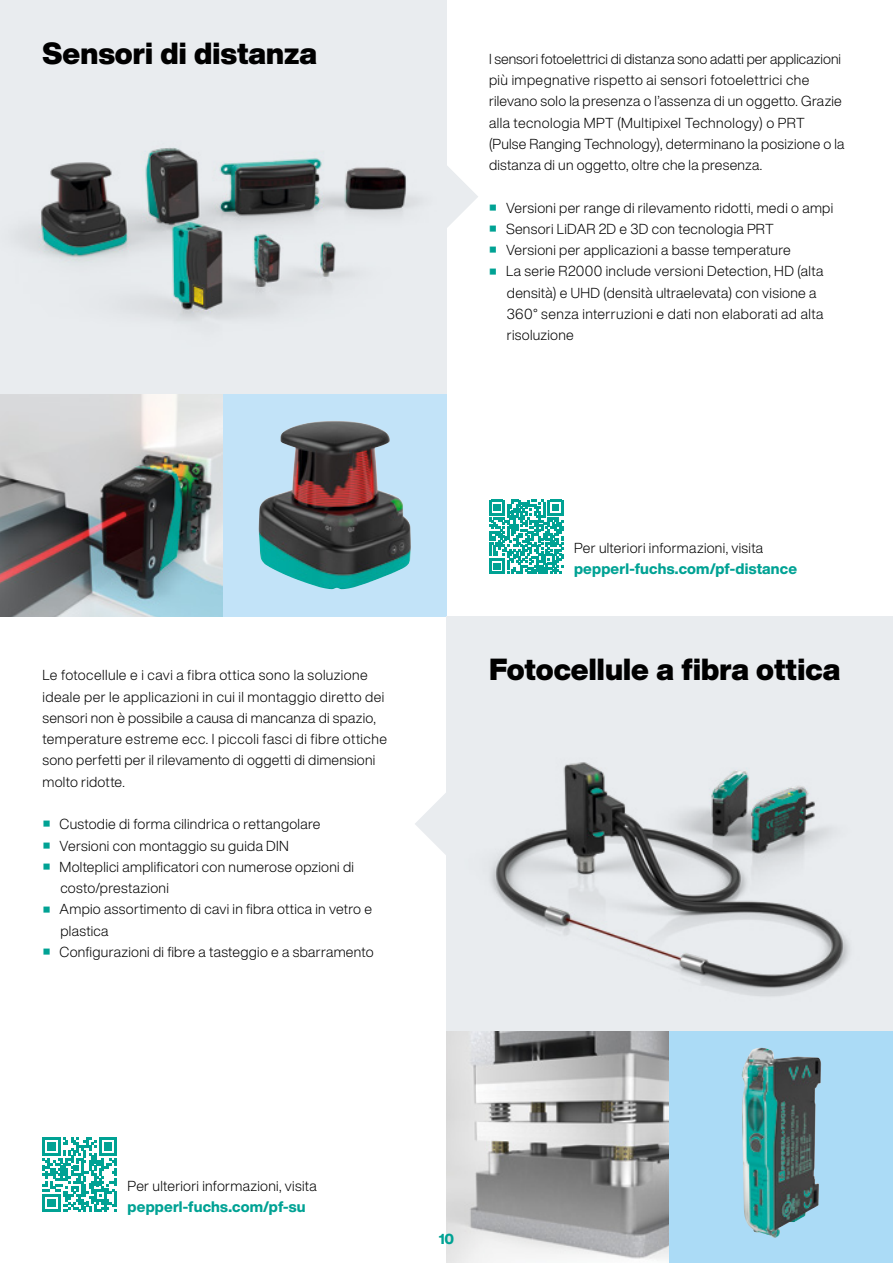
<style>
.page{position:relative;width:893px;height:1263px;background:#fff}
.page>*{position:absolute;margin:0;border:0;box-sizing:border-box;transform-origin:0 0}
.t1{font:900 30px "Helvetica Now Display";letter-spacing:.005em;color:#000}
.t2{font:800 15px "Helvetica Now Display";letter-spacing:.01em;color:#00a294}
.t3{font:300 14.25px/21.3px "Helvetica Now Display";letter-spacing:.02em;color:#000}
.t4{font:800 14.25px "Helvetica Now Display";color:#00a294}
</style>
<div class="page">
<svg style="left:415px;top:793px;width:31px;height:62px"></svg>
<svg style="left:446px;top:154px;width:32px;height:85px"></svg>
<img style="left:446px;top:1031px;width:224px;height:232px">
<img style="left:0;top:393px;width:223px;height:224px">
<div style="left:223px;top:393px;width:223px;height:224px;background:#c2e3f8"></div>
<img style="left:259px;top:421px;width:152px;height:168px">
<div style="left:670px;top:1031px;width:223px;height:232px;background:#abdbf6"></div>
<img style="left:742px;top:1048px;width:79px;height:190px">
<svg style="left:489px;top:500px;width:74px;height:74px"></svg>
<svg style="left:42px;top:1137px;width:75px;height:75px"></svg>
<img style="left:0;top:0;width:446px;height:393px">
<img style="left:146px;top:148px;width:173px;height:76px">
<div style="left:446px;top:617px;width:447px;height:414px;background:#e9ecef"></div>
<img style="left:497px;top:762px;width:345px;height:224px">
<h1 class="t1" style="left:43px;top:32px;width:276px">Sensori di distanza</h1>
<p class="t3" style="left:43px;top:664px;width:346px">Le fotocellule e i cavi a fibra ottica sono la soluzione ideale per le applicazioni in cui il montaggio diretto dei sensori non è possibile a causa di mancanza di spazio, temperature estreme ecc. I piccoli fasci di fibre ottiche sono perfetti per il rilevamento di oggetti di dimensioni molto ridotte.</p>
<p class="t3" style="left:43px;top:813px;width:279px"><sup>■</sup> Custodie di forma cilindrica o rettangolare</p>
<p class="t3" style="left:43px;top:835px;width:247px"><sup>■</sup> Versioni con montaggio su guida DIN</p>
<p class="t3" style="left:60px;top:856px;width:295px;text-indent:-17px"><sup>■</sup> Molteplici amplificatori con numerose opzioni di costo/prestazioni</p>
<p class="t3" style="left:60px;top:898px;width:313px;text-indent:-17px"><sup>■</sup> Ampio assortimento di cavi in fibra ottica in vetro e plastica</p>
<p class="t3" style="left:43px;top:941px;width:332px"><sup>■</sup> Configurazioni di fibre a tasteggio e a sbarramento</p>
<p class="t3" style="left:489px;top:48px;width:357px">I sensori fotoelettrici di distanza sono adatti per applicazioni più impegnative rispetto ai sensori fotoelettrici che rilevano solo la presenza o l’assenza di un oggetto. Grazie alla tecnologia MPT (Multipixel Technology) o PRT (Pulse Ranging Technology), determinano la posizione o la distanza di un oggetto, oltre che la presenza.</p>
<p class="t3" style="left:490px;top:197px;width:345px"><sup>■</sup> Versioni per range di rilevamento ridotti, medi o ampi</p>
<p class="t3" style="left:490px;top:218px;width:285px"><sup>■</sup> Sensori LiDAR 2D e 3D con tecnologia PRT</p>
<p class="t3" style="left:490px;top:239px;width:303px"><sup>■</sup> Versioni per applicazioni a basse temperature</p>
<p class="t3" style="left:507px;top:261px;width:318px;text-indent:-17px"><sup>■</sup> La serie R2000 include versioni Detection, HD (alta densità) e UHD (densità ultraelevata) con visione a 360° senza interruzioni e dati non elaborati ad alta risoluzione</p>
<p class="t3" style="left:574px;top:537px;width:191px">Per ulteriori informazioni, visita</p>
<p class="t2" style="left:574px;top:558px;width:225px">pepperl-fuchs.com/pf-distance</p>
<h1 class="t1" style="left:489px;top:649px;width:352px">Fotocellule a fibra ottica</h1>
<p class="t3" style="left:128px;top:1175px;width:191px">Per ulteriori informazioni, visita</p>
<p class="t2" style="left:128px;top:1196px;width:180px">pepperl-fuchs.com/pf-su</p>
<p class="t4" style="left:439px;top:1229px;width:17px">10</p>
</div>
